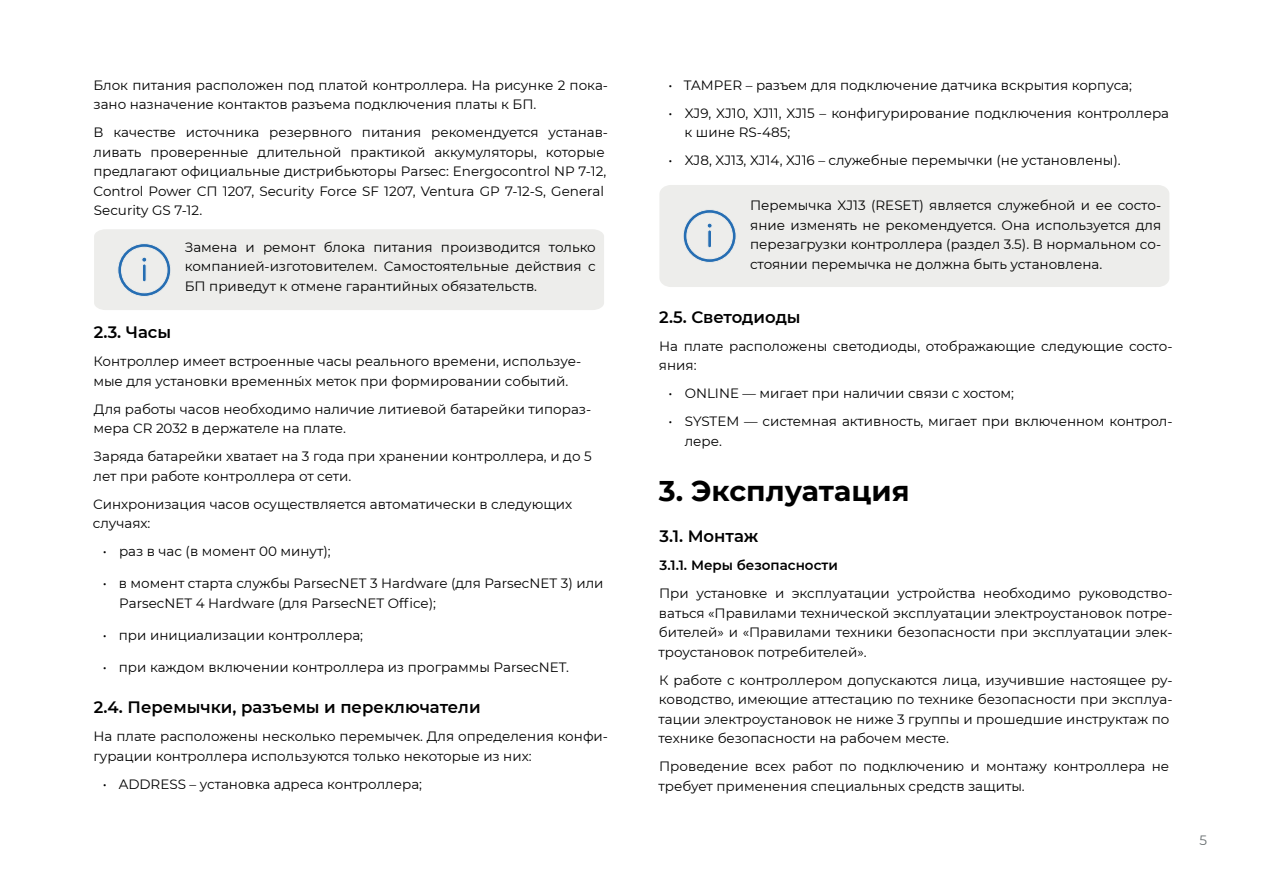
<style>
.page{position:relative;width:1263px;height:893px;background:#fff}
.page>*{position:absolute;margin:0;border:0;box-sizing:border-box;transform-origin:0 0}
.заголовок{font:700 28.5px "Montserrat";color:#000}
.Подзаголовок{font:600 16.5px "Montserrat";color:#000}
.заголовок-2{font:600 16.5px "Montserrat";color:#000}
.маркированный_список{font:13.5px/19.5px "Montserrat";color:#000}
.заголовок-3{font:13.5px/19.5px "Montserrat";color:#000}
.абзац2{font:13.5px/19.5px "Montserrat";color:#000}
.абзац2-2{font:600 13.5px "Montserrat";color:#000}
.t1{font:13.5px "Montserrat";color:#686e70}
</style>
<div class="page">
<div style="left:94px;top:229px;width:510px;height:81px;background:#ededeb"></div>
<div style="left:659px;top:185px;width:510px;height:102px;background:#ededeb"></div>
<svg style="left:682px;top:209px;width:55px;height:54px;background:#cdd8e2"></svg>
<p class="маркированный_список" style="left:93px;top:75px;width:516px">Блок питания расположен под платой контроллера. На рисунке 2 пока&shy;зано назначение контактов разъема подключения платы к БП.</p>
<p class="маркированный_список" style="left:93px;top:122px;width:516px">В качестве источника резервного питания рекомендуется устанав&shy;ливать проверенные длительной практикой аккумуляторы, которые предлагают официальные дистрибьюторы Parsec: Energocontrol NP 7-12, Control Power СП 1207, Security Force SF 1207, Ventura GP 7-12-S, General Security GS 7-12.</p>
<p class="маркированный_список" style="left:185px;top:237px;width:413px;text-align:justify">Замена и ремонт блока питания производится только компанией-изготовителем. Самостоятельные действия с БП приведут к отмене гарантийных обязательств.</p>
<p class="Подзаголовок" style="left:94px;top:321px;width:79px">2.3. Часы</p>
<p class="заголовок-3" style="left:93px;top:351px;width:489px">Контроллер имеет встроенные часы реального времени, используе&shy;мые для установки временны́х меток при формировании событий.</p>
<p class="заголовок-3" style="left:93px;top:399px;width:499px">Для работы часов необходимо наличие литиевой батарейки типораз&shy;мера CR 2032 в держателе на плате.</p>
<p class="заголовок-3" style="left:94px;top:446px;width:500px">Заряда батарейки хватает на 3 года при хранении контроллера, и до 5 лет при работе контроллера от сети.</p>
<p class="заголовок-3" style="left:93px;top:494px;width:481px">Синхронизация часов осуществляется автоматически в следующих случаях:</p>
<p class="маркированный_список" style="left:103px;top:541px;width:229px">• раз в час (в момент 00 минут);</p>
<p class="маркированный_список" style="left:119px;top:573px;width:486px;text-indent:-16px">• в момент старта службы ParsecNET 3 Hardware (для ParsecNET 3) или<br>ParsecNET 4 Hardware (для ParsecNET Office);</p>
<p class="маркированный_список" style="left:103px;top:625px;width:262px">• при инициализации контроллера;</p>
<p class="маркированный_список" style="left:103px;top:657px;width:468px">• при каждом включении контроллера из программы ParsecNET.</p>
<p class="Подзаголовок" style="left:94px;top:696px;width:388px">2.4. Перемычки, разъемы и переключатели</p>
<p class="заголовок-3" style="left:93px;top:726px;width:516px">На плате расположены несколько перемычек. Для определения конфи&shy;гурации контроллера используются только некоторые из них:</p>
<p class="маркированный_список" style="left:103px;top:774px;width:321px">• ADDRESS – установка адреса контроллера;</p>
<p class="маркированный_список" style="left:668px;top:75px;width:465px">• TAMPER – разъем для подключение датчика вскрытия корпуса;</p>
<p class="маркированный_список" style="left:684px;top:103px;width:486px;text-indent:-16px">• XJ9, XJ10, XJ11, XJ15 – конфигурирование подключения контроллера к шине RS-485;</p>
<p class="маркированный_список" style="left:668px;top:150px;width:454px">• XJ8, XJ13, XJ14, XJ16 – служебные перемычки (не установлены).</p>
<p class="маркированный_список" style="left:750px;top:195px;width:413px;text-align:justify">Перемычка XJ13 (RESET) является служебной и ее состо&shy;яние изменять не рекомендуется. Она используется для перезагрузки контроллера (раздел 3.5). В нормальном со&shy;стоянии перемычка не должна быть установлена.</p>
<p class="заголовок-2" style="left:659px;top:305px;width:143px">2.5. Светодиоды</p>
<p class="заголовок-3" style="left:659px;top:336px;width:515px">На плате расположены светодиоды, отображающие следующие состо&shy;яния:</p>
<p class="маркированный_список" style="left:668px;top:383px;width:347px">• ONLINE — мигает при наличии связи с хостом;</p>
<p class="маркированный_список" style="left:685px;top:411px;width:489px;text-indent:-16px">• SYSTEM — системная активность, мигает при включенном контрол&shy;лере.</p>
<p class="заголовок" style="left:659px;top:471px;width:252px">3. Эксплуатация</p>
<p class="Подзаголовок" style="left:659px;top:525px;width:100px">3.1. Монтаж</p>
<p class="абзац2-2" style="left:660px;top:556px;width:180px">3.1.1. Меры безопасности</p>
<p class="абзац2" style="left:658px;top:583px;width:516px;text-align:justify">При установке и эксплуатации устройства необходимо руководство&shy;ваться «Правилами технической эксплуатации электроустановок потре&shy;бителей» и «Правилами техники безопасности при эксплуатации элек&shy;троустановок потребителей».</p>
<p class="абзац2" style="left:658px;top:670px;width:516px">К работе с контроллером допускаются лица, изучившие настоящее ру&shy;ководство, имеющие аттестацию по технике безопасности при эксплуа&shy;тации электроустановок не ниже 3 группы и прошедшие инструктаж по технике безопасности на рабочем месте.</p>
<p class="абзац2" style="left:658px;top:756px;width:512px">Проведение всех работ по подключению и монтажу контроллера не требует применения специальных средств защиты.</p>
<p class="t1" style="left:1199px;top:831px;width:9px">5</p>
</div>
